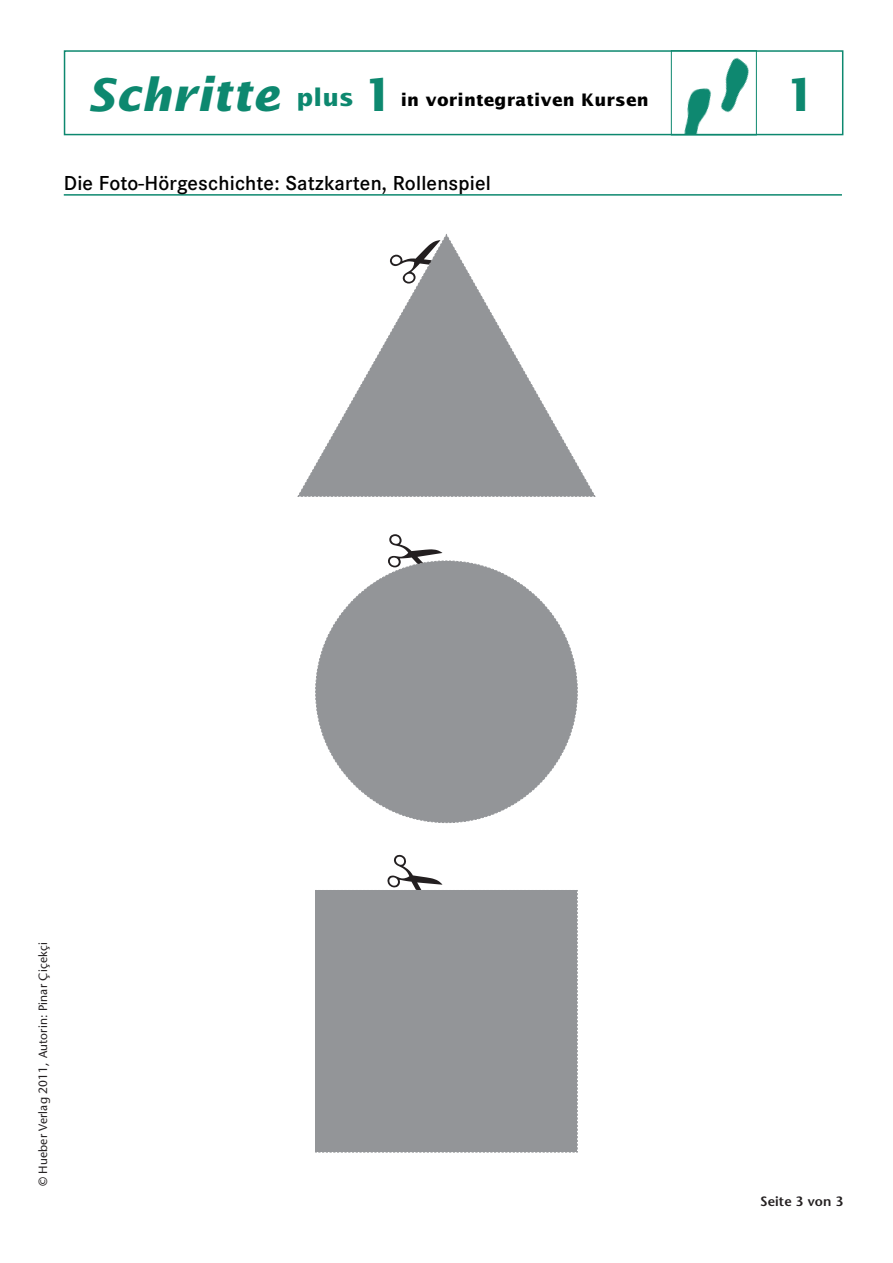
<style>
.page{position:relative;width:893px;height:1263px;background:#fff}
.page>*{position:absolute;margin:0;border:0;box-sizing:border-box;transform-origin:0 0}
.t1{font:italic 700 45px "Lucida Sans";letter-spacing:.01em;color:#0d886f}
.t2{font:700 45px "Lucida Sans";color:#0d886f}
.t3{font:600 21px "Corporate S";letter-spacing:.01em;color:#000}
.t4{font:700 17.25px "Lucida Sans";letter-spacing:.01em;color:#000}
.t5{font:600 13.5px "Stone Sans LT";letter-spacing:.01em;color:#231f20}
.t6{font:12px "Stone Sans LT";letter-spacing:.01em;color:#231f20}
.s1{font-style:normal;font-size:24px}
.s2{font-style:normal}
</style>
<div class="page">
<div style="left:64px;top:50px;width:779px;height:85px;border:2px solid #0d886f"></div>
<img style="left:679px;top:88px;width:38px;height:45px">
<div style="left:671px;top:50px;width:86px;height:85px;border:1px solid #0d886f"></div>
<img style="left:701px;top:53px;width:56px;height:63px">
<hr style="left:64px;top:194px;width:778px;height:2px;background:#0d886f">
<svg style="left:297px;top:234px;width:299px;height:263px"></svg>
<svg style="left:388px;top:534px;width:55px;height:26px"></svg>
<svg style="left:315px;top:560px;width:263px;height:263px"></svg>
<svg style="left:387px;top:855px;width:56px;height:35px"></svg>
<div style="left:315px;top:890px;width:263px;height:263px;background:#939598"></div>
<h1 class="t1" style="left:87px;top:67px;width:309px">Schritte <span class="s1">plus</span> <span class="s2">1</span></h1>
<p class="t4" style="left:401px;top:90px;width:250px">in vorintegrativen Kursen</p>
<p class="t3" style="left:64px;top:171px;width:429px">Die Foto-Hörgeschichte: Satzkarten, Rollenspiel</p>
<h1 class="t2" style="left:785px;top:67px;width:32px">1</h1>
<p class="t6" style="left:36px;top:1186px;width:245px;rotate:-90deg">© Hueber Verlag 2011, Autorin: Pinar Çiçekçi</p>
<p class="t5" style="left:760px;top:1193px;width:85px">Seite 3 von 3</p>
</div>
